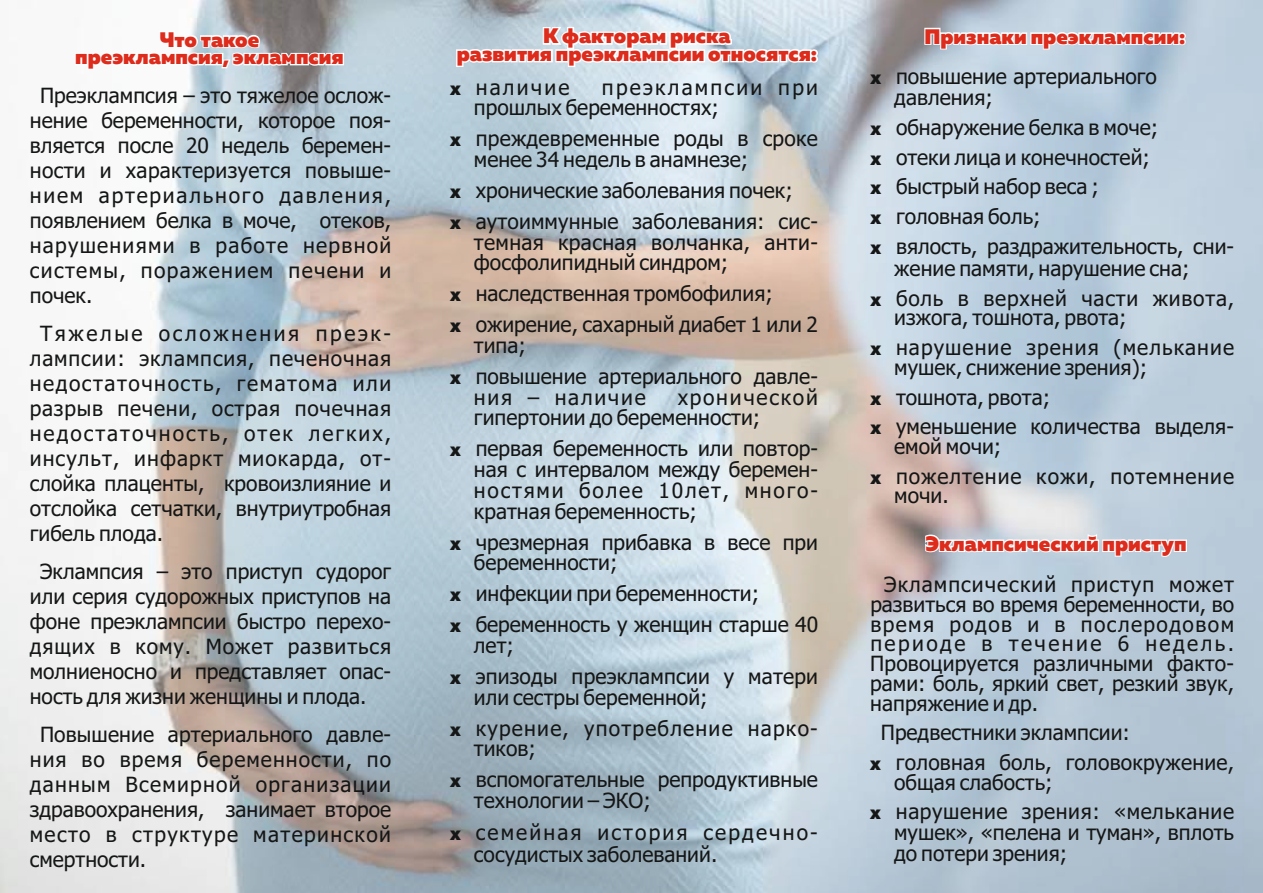
<style>
.page{position:relative;width:1263px;height:893px;background:#fff}
.page>*{position:absolute;margin:0;border:0;box-sizing:border-box;transform-origin:0 0}
.t1{font:21px/25px "Tahoma";color:#151616}
.t2{font:900 21px/17.7px "Muller";color:#dd2b1c;text-align:center}
.t3{font:21px/31px "Tahoma";letter-spacing:.06em;color:#151616}
.t4{font:21px/29.7px "Tahoma";letter-spacing:.05em;color:#151616}
.t5{font:21px/29.7px "Tahoma";letter-spacing:.025em;color:#151616}
.t6{font:21px/32.5px "Tahoma";letter-spacing:.1em;color:#151616}
.t7{font:21px/29.7px "Tahoma";letter-spacing:.045em;color:#151616}
.t8{font:21px "Tahoma";letter-spacing:.085em;color:#151616}
.t9{font:21px "Tahoma";letter-spacing:.105em;color:#151616}
.s1{font-family:"Swiss 721 BT";font-weight:900;font-size:17.85px}
</style>
<div class="page">
<img style="left:0;top:0;width:1263px;height:893px">
<svg style="left:75px;top:31px;width:269px;height:39px"></svg>
<svg style="left:456px;top:27px;width:362px;height:40px"></svg>
<svg style="left:924px;top:28px;width:262px;height:21px"></svg>
<svg style="left:925px;top:534px;width:262px;height:23px"></svg>
<p class="t2" style="left:75px;top:32px;width:270px">Что такое<br>преэклампсия, эклампсия</p>
<p class="t1" style="left:30px;top:84px;width:363px;text-align:justify;text-indent:10px">Преэклампсия – это тяжелое ослож&shy;нение беременности, которое поя&shy;вляется после 20 недель беремен&shy;ности и характеризуется повыше&shy;нием артериального давления, появлением белка в моче, отеков, нарушениями в работе нервной системы, поражением печени и почек.</p>
<p class="t1" style="left:30px;top:322px;width:363px;text-align:justify;text-indent:10px">Тяжелые осложнения преэк&shy;лампсии: эклампсия, печеночная недостаточность, гематома или разрыв печени, острая почечная недостаточность, отек легких, инсульт, инфаркт миокарда, от&shy;слойка плаценты, кровоизлияние и отслойка сетчатки, внутриутробная гибель плода.</p>
<p class="t1" style="left:30px;top:560px;width:363px;text-align:justify;text-indent:10px">Эклампсия – это приступ судорог или серия судорожных приступов на фоне преэклампсии быстро перехо&shy;дящих в кому. Может развиться молниеносно и представляет опас&shy;ность для жизни женщины и плода.</p>
<p class="t1" style="left:30px;top:723px;width:363px;text-align:justify;text-indent:10px">Повышение артериального давле&shy;ния во время беременности, по данным Всемирной организации здравоохранения, занимает второе место в структуре материнской смертности.</p>
<p class="t2" style="left:457px;top:29px;width:362px">К факторам риска<br>развития преэклампсии относятся:</p>
<p class="t9" style="left:450px;top:79px;width:121px"><span class="s1">x</span> наличие</p>
<p class="t1" style="left:474px;top:79px;width:345px;line-height:20.7px;text-indent:128px">преэклампсии при прошлых беременностях;</p>
<p class="t1" style="left:474px;top:130px;width:345px;line-height:20.7px;text-indent:-24px"><span class="s1">x</span> преждевременные роды в сроке менее 34 недель в анамнезе;</p>
<p class="t1" style="left:450px;top:177px;width:369px;line-height:31px"><span class="s1">x</span> хронические заболевания почек;<br><span class="s1">x</span> аутоиммунные заболевания: сис-</p>
<p class="t1" style="left:474px;top:234px;width:345px;line-height:20.7px">темная красная волчанка, анти&shy;фосфолипидный синдром;</p>
<p class="t1" style="left:450px;top:280px;width:369px;line-height:31px"><span class="s1">x</span> наследственная тромбофилия;<br><span class="s1">x</span> ожирение, сахарный диабет 1 или 2</p>
<p class="t1" style="left:450px;top:332px;width:369px;line-height:31px;text-indent:24px">типа;<br><span class="s1">x</span> повышение артериального давле-</p>
<p class="t8" style="left:474px;top:389px;width:173px">ния – наличие</p>
<p class="t1" style="left:474px;top:389px;width:345px;line-height:20.7px;text-indent:204px">хронической гипертонии до беременности;</p>
<p class="t1" style="left:474px;top:440px;width:345px;line-height:20.7px;text-align:justify;text-indent:-24px"><span class="s1">x</span> первая беременность или повтор&shy;ная с интервалом между беремен&shy;ностями более 10лет, много&shy;кратная беременность;</p>
<p class="t1" style="left:474px;top:533px;width:345px;line-height:20.7px;text-indent:-24px"><span class="s1">x</span> чрезмерная прибавка в весе при беременности;</p>
<p class="t1" style="left:450px;top:580px;width:370px;line-height:31px"><span class="s1">x</span> инфекции при беременности;<br><span class="s1">x</span> беременность у женщин старше 40</p>
<p class="t1" style="left:450px;top:631px;width:369px;line-height:31px;text-indent:24px">лет;<br><span class="s1">x</span> эпизоды преэклампсии у матери</p>
<p class="t3" style="left:450px;top:683px;width:369px;text-indent:24px">или сестры беременной;<br><span class="s1">x</span> курение, употребление нарко-</p>
<p class="t1" style="left:450px;top:735px;width:369px;line-height:31px;text-indent:24px">тиков;<br><span class="s1">x</span> вспомогательные репродуктивные</p>
<p class="t6" style="left:450px;top:786px;width:369px;text-indent:24px">технологии – ЭКО;<br><span class="s1">x</span> семейная история сердечно-</p>
<p class="t1" style="left:474px;top:844px;width:245px">сосудистых заболеваний.</p>
<p class="t2" style="left:924px;top:29px;width:262px">Признаки преэклампсии:</p>
<p class="t1" style="left:894px;top:68px;width:264px;line-height:21.3px;text-indent:-24px"><span class="s1">x</span> повышение артериального давления;</p>
<p class="t1" style="left:870px;top:114px;width:365px;line-height:29.7px"><span class="s1">x</span> обнаружение белка в моче;<br><span class="s1">x</span> отеки лица и конечностей;<br><span class="s1">x</span> быстрый набор веса ;<br><span class="s1">x</span> головная боль;<br><span class="s1">x</span> вялость, раздражительность, сни-</p>
<p class="t1" style="left:870px;top:255px;width:365px;line-height:29.7px;text-indent:24px">жение памяти, нарушение сна;<br><span class="s1">x</span> боль в верхней части живота,</p>
<p class="t4" style="left:870px;top:305px;width:365px;text-indent:24px">изжога, тошнота, рвота;<br><span class="s1">x</span> нарушение зрения (мелькание</p>
<p class="t1" style="left:870px;top:354px;width:365px;line-height:29.7px;text-indent:24px">мушек, снижение зрения);<br><span class="s1">x</span> тошнота, рвота;<br><span class="s1">x</span> уменьшение количества выделя-</p>
<p class="t7" style="left:870px;top:433px;width:365px;text-indent:24px">емой мочи;<br><span class="s1">x</span> пожелтение кожи, потемнение</p>
<p class="t1" style="left:894px;top:485px;width:56px">мочи.</p>
<p class="t2" style="left:925px;top:536px;width:263px">Эклампсический приступ</p>
<p class="t1" style="left:870px;top:577px;width:365px;line-height:19.6px;text-align:justify;text-indent:14px">Эклампсический приступ может развиться во время беременности, во время родов и в послеродовом периоде в течение 6 недель.<br>Провоцируется различными факто&shy;рами: боль, яркий свет, резкий звук, напряжение и др.</p>
<p class="t1" style="left:870px;top:719px;width:365px;line-height:29.7px;text-indent:10px">Предвестники эклампсии:<br><span class="s1">x</span> головная боль, головокружение,</p>
<p class="t5" style="left:870px;top:769px;width:365px;text-indent:24px">общая слабость;<br><span class="s1">x</span> нарушение зрения: «мелькание</p>
<p class="t1" style="left:894px;top:824px;width:341px;line-height:20.9px">мушек», «пелена и туман», вплоть до потери зрения;</p>
</div>
